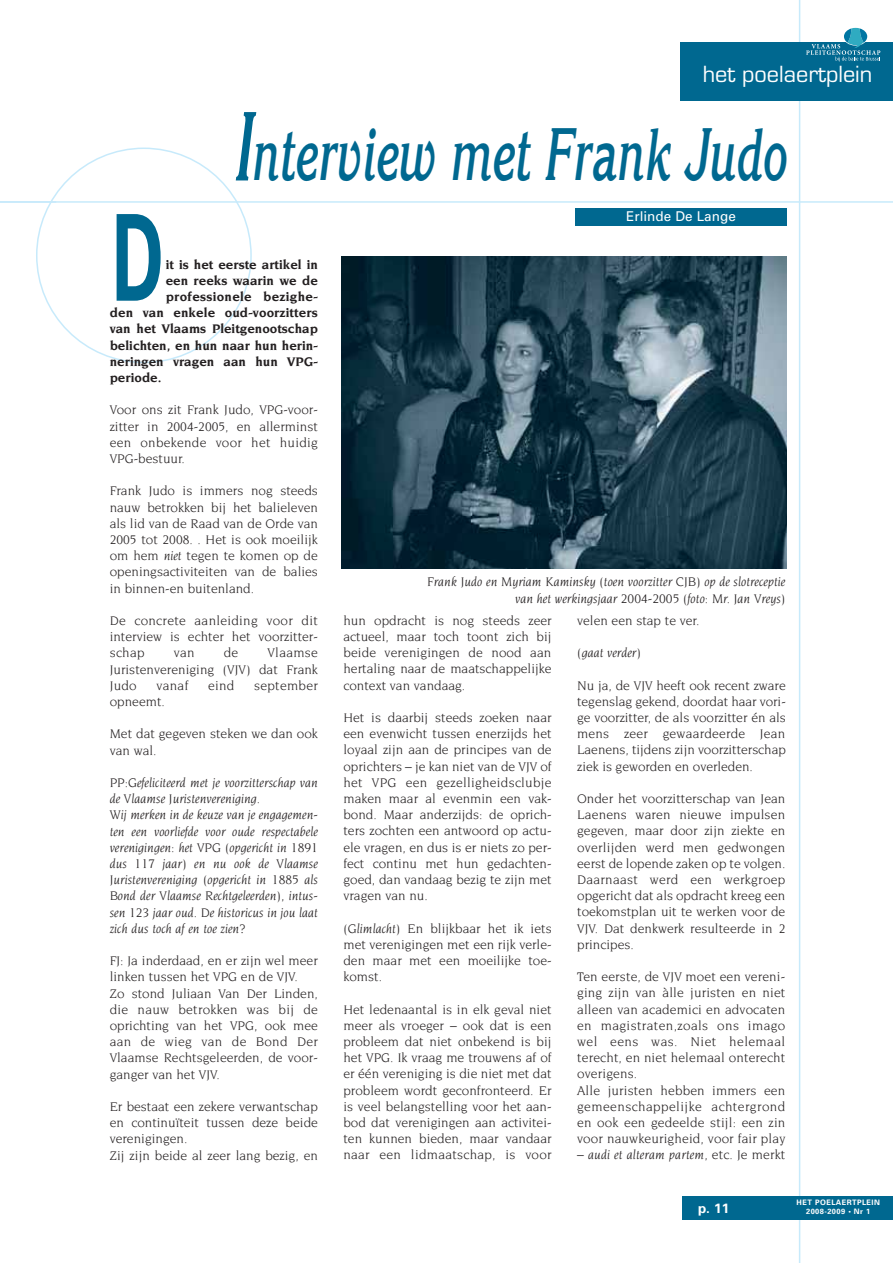
<style>
.page{position:relative;width:893px;height:1263px;background:#fff}
.page>*{position:absolute;margin:0;border:0;box-sizing:border-box;transform-origin:0 0}
.t1{font:700 120px "Univers";color:#006890;scale:.6 1}
.t2{font:italic 700 72.6px "Korinna";color:#006890;scale:.6 1}
.t3{font:24.3px "Eurostile";color:#fff}
.t4{font:13.5px/16.2px "Novarese";color:#231f20;text-align:justify}
.t5{font:italic 13.5px/16.2px "Novarese";color:#231f20}
.t6{font:700 13.5px "Novarese";color:#231f20}
.t7{font:700 13.5px "Novarese";letter-spacing:.02em;color:#231f20}
.t8{font:13.5px "Univers";color:#fff}
.t9{font:13.5px "Novarese";letter-spacing:.02em;color:#231f20}
.t10{font:700 13.5px "Univers";color:#fff}
.t11{font:700 7.5px/9px "Univers";letter-spacing:.055em;color:#fff;text-align:center}
.s1{font-size:95.85px}
.s2{font-style:italic}
.s3{font-style:normal}
</style>
<div class="page">
<svg style="left:36px;top:148px;width:216px;height:215px"></svg>
<hr style="left:798px;top:0;width:2px;height:1262px;background:#c7eafb">
<div style="left:680px;top:42px;width:212px;height:59px;background:#006890"></div>
<div style="left:682px;top:1196px;width:210px;height:24px;background:#006890"></div>
<hr style="left:0;top:201px;width:892px;height:2px;background:#c7eafb">
<svg style="left:806px;top:28px;width:74px;height:34px"></svg>
<div style="left:113px;top:255px;width:51px;height:48px;background:#fff"></div>
<img style="left:341px;top:257px;width:445px;height:312px">
<div style="left:575px;top:208px;width:211px;height:17px;background:#006890"></div>
<h3 class="t3" style="left:702px;top:61px;width:171px">het poelaertplein</h3>
<h2 class="t2" style="left:233px;top:112px;width:922px"><span class="s1">I</span>nterview met Frank Judo</h2>
<h1 class="t1" style="left:112px;top:186px;width:88px">D</h1>
<p class="t6" style="left:166px;top:257px;width:154px">it is het eerste artikel in</p>
<p class="t6" style="left:166px;top:273px;width:154px">een reeks waarin we de</p>
<p class="t7" style="left:166px;top:289px;width:154px">professionele bezighe-</p>
<p class="t6" style="left:110px;top:305px;width:209px">den van enkele oud-voorzitters</p>
<p class="t6" style="left:110px;top:321px;width:210px">van het Vlaams Pleitgenootschap</p>
<p class="t6" style="left:110px;top:338px;width:210px">belichten, en hun naar hun herin-</p>
<p class="t6" style="left:110px;top:354px;width:210px">neringen vragen aan hun VPG-</p>
<p class="t6" style="left:110px;top:370px;width:53px">periode.</p>
<p class="t4" style="left:110px;top:402px;width:210px">Voor ons zit Frank Judo, VPG-voor&shy;zitter in 2004-2005, en allerminst een onbekende voor het huidig VPG-bestuur.</p>
<p class="t4" style="left:110px;top:483px;width:210px">Frank Judo is immers nog steeds nauw betrokken bij het balieleven als lid van de Raad van de Orde van 2005 tot 2008. . Het is ook moeilijk om hem <span class="s2">niet</span> tegen te komen op de openingsactiviteiten van de balies in binnen-en buitenland.</p>
<p class="t4" style="left:110px;top:612px;width:210px">De concrete aanleiding voor dit interview is echter het voorzitter&shy;schap</p>
<p class="t4" style="left:110px;top:645px;width:210px;text-indent:158px">Vlaamse Juristenvereniging (VJV) dat Frank Judo</p>
<p class="t4" style="left:174px;top:645px;width:22px">van</p>
<p class="t4" style="left:224px;top:645px;width:16px">de</p>
<p class="t4" style="left:156px;top:677px;width:33px">vanaf</p>
<p class="t4" style="left:208px;top:677px;width:28px">eind</p>
<p class="t9" style="left:254px;top:678px;width:65px">september</p>
<p class="t4" style="left:110px;top:693px;width:57px">opneemt.</p>
<p class="t4" style="left:110px;top:726px;width:210px">Met dat gegeven steken we dan ook van wal.</p>
<p class="t5" style="left:110px;top:774px;width:210px">PP:Gefeliciteerd met je voorzitterschap van de Vlaamse Juristenvereniging.<br>Wij merken in de keuze van je engagemen&shy;ten een voorliefde voor oude respectabele verenigingen: het VPG (opgericht in 1891 dus 117 jaar) en nu ook de Vlaamse Juristenvereniging (opgericht in 1885 als Bond der Vlaamse Rechtgeleerden), intus&shy;sen 123 jaar oud. De historicus in jou laat zich dus toch af en toe zien?</p>
<p class="t4" style="left:110px;top:953px;width:210px;text-align:left">FJ: Ja inderdaad, en er zijn wel meer linken tussen het VPG en de VJV.<br>Zo stond Juliaan Van Der Linden, die nauw betrokken was bij de oprichting van het VPG, ook mee aan de wieg van de Bond Der<br>Vlaamse Rechtsgeleerden, de voor&shy;ganger van het VJV.</p>
<p class="t4" style="left:110px;top:1098px;width:210px;text-align:left">Er bestaat een zekere verwantschap en continuïteit tussen deze beide verenigingen.<br>Zij zijn beide al zeer lang bezig, en</p>
<p class="t8" style="left:626px;top:208px;width:111px">Erlinde De Lange</p>
<p class="t5" style="left:427px;top:574px;width:360px;text-align:right">Frank Judo en Myriam Kaminsky (toen voorzitter CJB) op de slotreceptie van het werkingsjaar 2004-2005 (foto: Mr. Jan Vreys)</p>
<p class="t4" style="left:343px;top:612px;width:210px">hun opdracht is nog steeds zeer actueel, maar toch toont zich bij beide verenigingen de nood aan hertaling naar de maatschappelijke context van vandaag.</p>
<p class="t4" style="left:343px;top:709px;width:210px">Het is daarbij steeds zoeken naar een evenwicht tussen enerzijds het loyaal zijn aan de principes van de oprichters – je kan niet van de VJV of het VPG een gezelligheidsclubje maken maar al evenmin een vak&shy;bond. Maar anderzijds: de oprich&shy;ters zochten een antwoord op actu&shy;ele vragen, en dus is er niets zo per&shy;fect continu met hun gedachten&shy;goed, dan vandaag bezig te zijn met vragen van nu.</p>
<p class="t4" style="left:343px;top:920px;width:210px"><span class="s2">(Glimlacht)</span> En blijkbaar het ik iets met verenigingen met een rijk verle&shy;den maar met een moeilijke toe&shy;komst.</p>
<p class="t4" style="left:343px;top:1001px;width:210px">Het ledenaantal is in elk geval niet meer als vroeger – ook dat is een probleem dat niet onbekend is bij het VPG. Ik vraag me trouwens af of er één vereniging is die niet met dat probleem wordt geconfronteerd. Er is veel belangstelling voor het aan&shy;bod dat verenigingen aan activitei&shy;ten kunnen bieden, maar vandaar naar een lidmaatschap, is voor</p>
<p class="t4" style="left:577px;top:612px;width:124px">velen een stap te ver.</p>
<p class="t5" style="left:577px;top:645px;width:65px">(gaat verder)</p>
<p class="t4" style="left:577px;top:677px;width:210px">Nu ja, de VJV heeft ook recent zware tegenslag gekend, doordat haar vori&shy;ge voorzitter, de als voorzitter én als mens zeer gewaardeerde Jean Laenens, tijdens zijn voorzitterschap ziek is geworden en overleden.</p>
<p class="t4" style="left:577px;top:790px;width:210px">Onder het voorzitterschap van Jean Laenens waren nieuwe impulsen gegeven, maar door zijn ziekte en overlijden werd men gedwongen eerst de lopende zaken op te volgen.<br>Daarnaast werd een werkgroep opgericht dat als opdracht kreeg een toekomstplan uit te werken voor de VJV. Dat denkwerk resulteerde in 2 principes.</p>
<p class="t4" style="left:577px;top:969px;width:210px;text-align:left">Ten eerste, de VJV moet een vereni&shy;ging zijn van àlle juristen en niet alleen van academici en advocaten en magistraten,zoals ons imago wel eens was. Niet helemaal terecht, en niet helemaal onterecht overigens.<br>Alle juristen hebben immers een gemeenschappelijke achtergrond en ook een gedeelde stijl: een zin voor nauwkeurigheid, voor fair play</p>
<p class="t5" style="left:577px;top:1147px;width:210px"><span class="s3">–</span> audi et alteram partem, <span class="s3">etc. Je merkt</span></p>
<p class="t10" style="left:698px;top:1200px;width:33px">p. 11</p>
<p class="t11" style="left:796px;top:1198px;width:85px">HET POELAERTPLEIN<br>2008-2009 • Nr 1</p>
</div>
